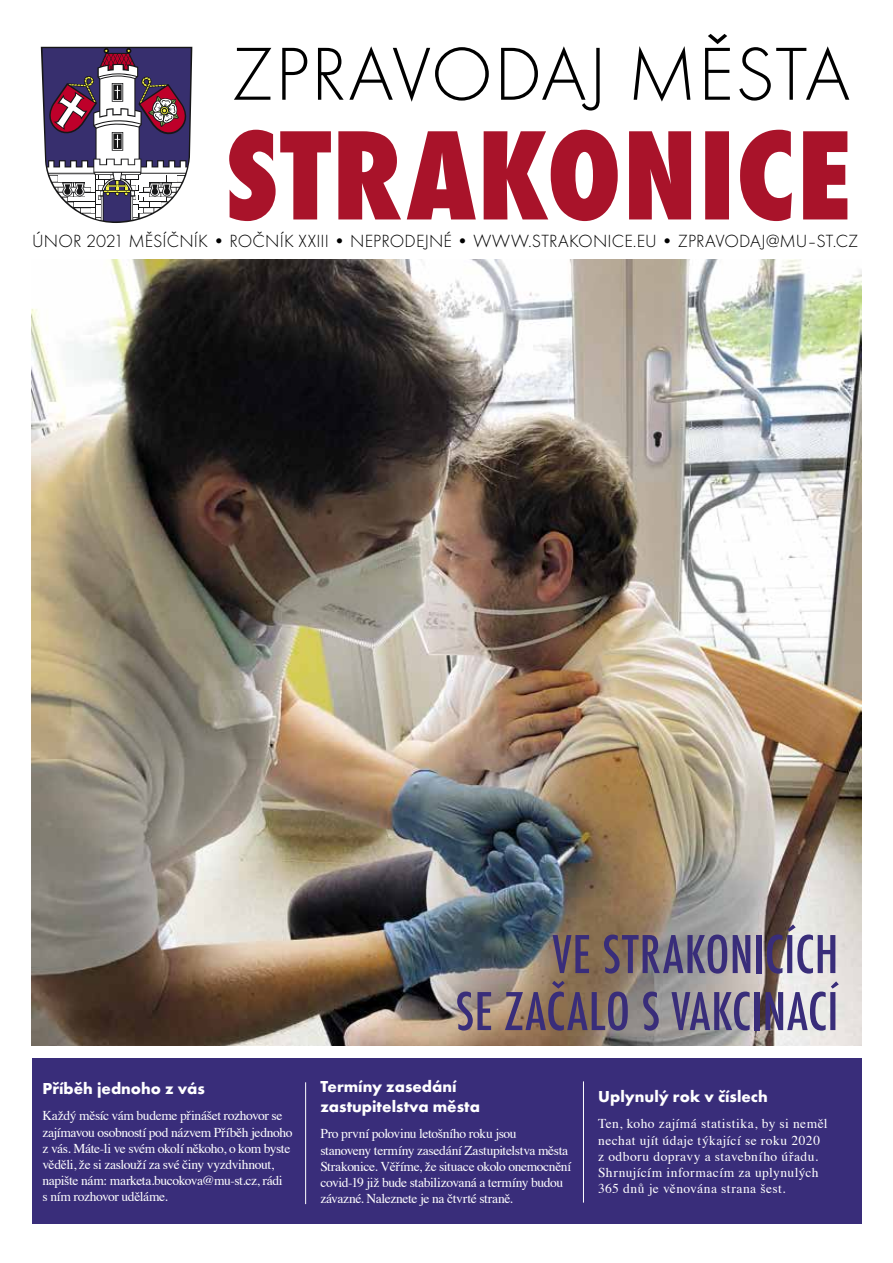
<style>
.page{position:relative;width:893px;height:1263px;background:#fff}
.page>*{position:absolute;margin:0;border:0;box-sizing:border-box;transform-origin:0 0}
.t1{font:500 condensed 57px/57px "Futura TOT";letter-spacing:.005em;color:#392d7a;text-align:right}
.t2{font:18.3px "Futura TOT Ligh";letter-spacing:.01em;color:#000}
.t3{font:700 16.5px/19.8px "Futura TOT";color:#fff}
.t4{font:13.5px/16.2px "Times";letter-spacing:-.02em;color:#fff}
.t5{font:13.5px/16.2px "Times";letter-spacing:.03em;color:#fff}
</style>
<div class="page">
<svg style="left:234px;top:34px;width:615px;height:77px"></svg>
<svg style="left:41px;top:47px;width:151px;height:176px"></svg>
<svg style="left:229px;top:130px;width:618px;height:91px;fill:#a9132a"></svg>
<div style="left:32px;top:1059px;width:829px;height:165px;background:#392d7a"></div>
<hr style="left:305px;top:1082px;width:1px;height:122px;background:#fff">
<hr style="left:583px;top:1081px;width:1px;height:121px;background:#fff">
<img style="left:32px;top:259px;width:829px;height:786px">
<h2 class="t2" style="left:32px;top:231px;width:828px">ÚNOR 2021 MĚSÍČNÍK • ROČNÍK XXIII • NEPRODEJNÉ • WWW.STRAKONICE.EU • ZPRAVODAJ@MU–ST.CZ</h2>
<p class="t3" style="left:43px;top:1078px;width:164px">Příběh jednoho z vás</p>
<p class="t4" style="left:43px;top:1106px;width:252px">Každý měsíc vám budeme přinášet rozhovor se zajímavou osobností pod názvem Příběh jednoho z vás. Máte-li ve svém okolí někoho, o kom byste věděli, že si zaslouží za své činy vyzdvihnout, napište nám: marketa.bucokova@mu-st.cz, rádi<br>s ním rozhovor uděláme.</p>
<h1 class="t1" style="left:455px;top:926px;width:384px">VE STRAKONICÍCH<br>SE ZAČALO S VAKCINACÍ</h1>
<p class="t3" style="left:320px;top:1076px;width:161px">Termíny zasedání zastupitelstva města</p>
<p class="t4" style="left:320px;top:1124px;width:252px">Pro první polovinu letošního roku jsou<br>stanoveny termíny zasedání Zastupitelstva města Strakonice. Věříme, že situace okolo onemocnění covid-19 již bude stabilizovaná a termíny budou závazné. Naleznete je na čtvrté straně.</p>
<p class="t3" style="left:598px;top:1086px;width:171px">Uplynulý rok v číslech</p>
<p class="t5" style="left:598px;top:1115px;width:231px">Ten, koho zajímá statistika, by si neměl nechat ujít údaje týkající se roku 2020 z odboru dopravy a stavebního úřadu.<br>Shrnujícím informacím za uplynulých 365 dnů je věnována strana šest.</p>
</div>
